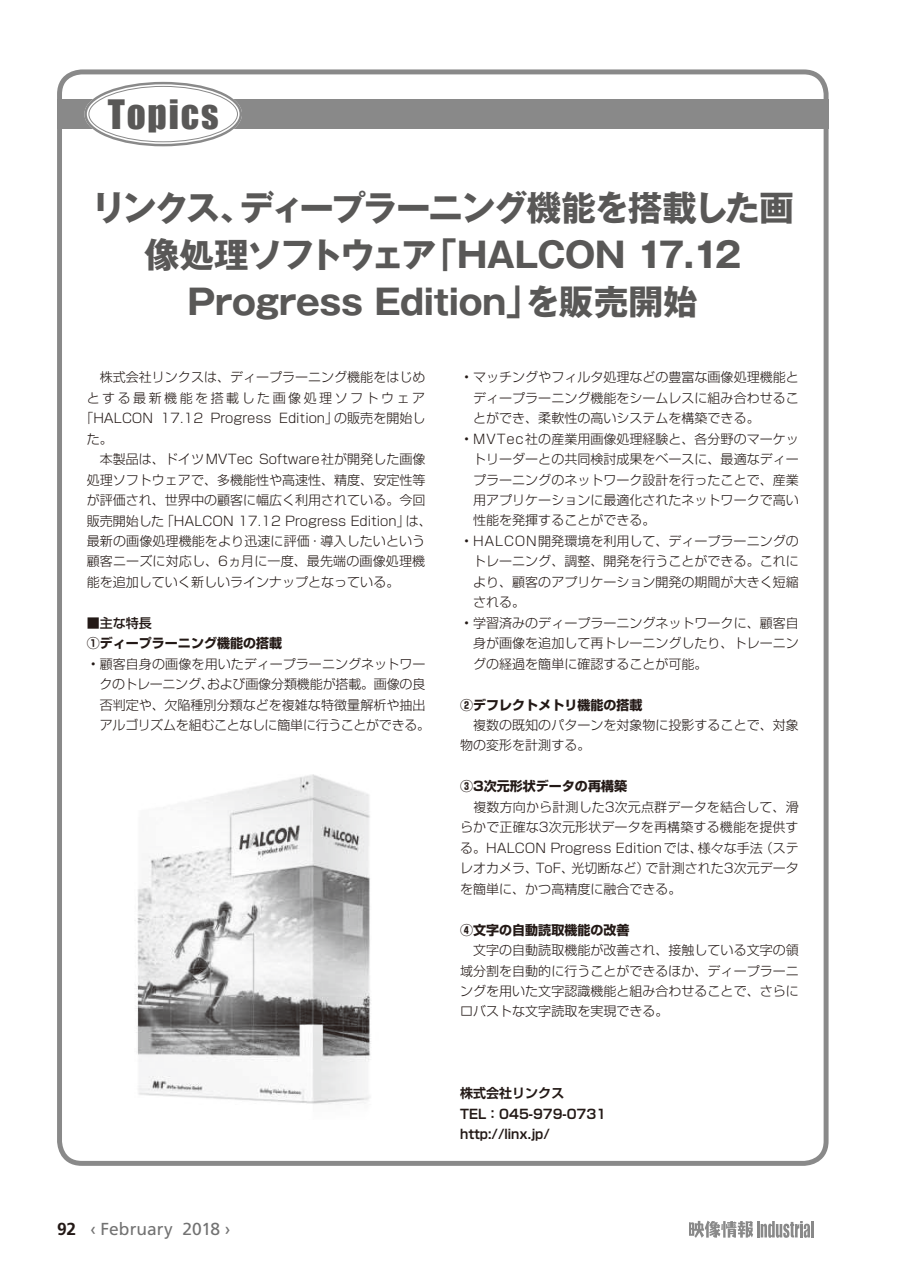
<style>
.page{position:relative;width:903px;height:1275px;background:#fff}
.page>*{position:absolute;margin:0;border:0;box-sizing:border-box;transform-origin:0 0}
.t1{font:37.27px "Impact";letter-spacing:.05em;color:#595857}
.t2{font:700 34.65px/47.1px "Gothic MB101 Pro";letter-spacing:-.035em;color:#595857;text-align:center}
.t3{font:17.32px "Frutiger";color:#727272}
.t4{font:300 12.95px/20.5px "Shin Go Pro";color:#231916;text-align:justify}
.t5{font:700 12.95px "Shin Go Pro";color:#231916}
.t6{font:700 12.95px/20.5px "Shin Go Pro De";color:#231916}
.t7{font:300 12.95px "Shin Go Pro";letter-spacing:.19em;color:#231916}
.t8{font:500 12.95px "Shin Go Pro";color:#231916}
.s1{font-weight:700;color:#231916}
</style>
<div class="page">
<hr style="left:811px;top:1221px;width:3px;height:16px;background:#898989">
<svg style="left:689px;top:1221px;width:121px;height:17px"></svg>
<div style="left:57px;top:69px;width:771px;height:1097px;border:5px solid #898989;border-radius:22px"></div>
<div style="left:57px;top:99px;width:771px;height:30px;background:#898989"></div>
<div style="left:87px;top:84px;width:153px;height:60px;background:#fff;border-radius:50%"></div>
<div style="left:84px;top:82px;width:158px;height:64px;border:5px solid #fff;border-radius:50%"></div>
<div style="left:84px;top:82px;width:158px;height:64px;border:2px solid #898989;border-radius:50%"></div>
<div style="left:88px;top:86px;width:150px;height:56px;border:1px solid #898989;border-radius:50%"></div>
<img style="left:136px;top:774px;width:235px;height:330px">
<h1 class="t1" style="left:108px;top:85px;width:112px">Topics</h1>
<h2 class="t2" style="left:91px;top:180px;width:704px">リンクス、ディープラーニング機能を搭載した画像処理ソフトウェア「HALCON 17.12<br>Progress Edition」を販売開始</h2>
<p class="t4" style="left:87px;top:366px;width:340px">　株式会社リンクスは、ディープラーニング機能をはじめ</p>
<p class="t7" style="left:87px;top:387px;width:340px">とする最新機能を搭載した画像処理ソフトウェア</p>
<p class="t4" style="left:80px;top:406px;width:347px">「HALCON 17.12 Progress Edition」の販売を開始し</p>
<p class="t4" style="left:87px;top:427px;width:28px">た。</p>
<p class="t4" style="left:87px;top:447px;width:340px">　本製品は、ドイツMVTec Software社が開発した画像</p>
<p class="t4" style="left:87px;top:468px;width:340px">処理ソフトウェアで、多機能性や高速性、精度、安定性等</p>
<p class="t4" style="left:87px;top:488px;width:340px">が評価され、世界中の顧客に幅広く利用されている。今回</p>
<p class="t4" style="left:87px;top:509px;width:346px">販売開始した「HALCON 17.12 Progress Edition」は、</p>
<p class="t4" style="left:87px;top:529px;width:340px">最新の画像処理機能をより迅速に評価・導入したいという</p>
<p class="t4" style="left:87px;top:550px;width:340px">顧客ニーズに対応し、6ヵ月に一度、最先端の画像処理機</p>
<p class="t4" style="left:87px;top:570px;width:314px">能を追加していく新しいラインナップとなっている。</p>
<p class="t8" style="left:87px;top:612px;width:67px">■主な特長</p>
<p class="t5" style="left:87px;top:633px;width:197px">①ディープラーニング機能の搭載</p>
<p class="t4" style="left:100px;top:652px;width:332px;text-align:left;text-indent:-9px">• 顧客自身の画像を用いたディープラーニングネットワークのトレーニング、および画像分類機能が搭載。画像の良否判定や、欠陥種別分類などを複雑な特徴量解析や抽出アルゴリズムを組むことなしに簡単に行うことができる。</p>
<h3 class="t3" style="left:57px;top:1219px;width:174px"><span class="s1">92</span> ‹ February 2018 ›</h3>
<p class="t4" style="left:473px;top:365px;width:327px;text-indent:-9px">• マッチングやフィルタ処理などの豊富な画像処理機能とディープラーニング機能をシームレスに組み合わせることができ、柔軟性の高いシステムを構築できる。</p>
<p class="t4" style="left:473px;top:427px;width:327px;text-indent:-9px">• MVTec社の産業用画像処理経験と、各分野のマーケットリーダーとの共同検討成果をベースに、最適なディープラーニングのネットワーク設計を行ったことで、産業用アプリケーションに最適化されたネットワークで高い性能を発揮することができる。</p>
<p class="t4" style="left:473px;top:529px;width:327px;text-indent:-9px">• HALCON開発環境を利用して、ディープラーニングのトレーニング、調整、開発を行うことができる。これにより、顧客のアプリケーション開発の期間が大きく短縮される。</p>
<p class="t4" style="left:473px;top:611px;width:327px;text-indent:-9px">• 学習済みのディープラーニングネットワークに、顧客自身が画像を追加して再トレーニングしたり、トレーニングの経過を簡単に確認することが可能。</p>
<p class="t5" style="left:460px;top:694px;width:184px">②デフレクトメトリ機能の搭載</p>
<p class="t4" style="left:460px;top:713px;width:340px">　複数の既知のパターンを対象物に投影することで、対象物の変形を計測する。</p>
<p class="t5" style="left:460px;top:776px;width:168px">③3次元形状データの再構築</p>
<p class="t4" style="left:460px;top:795px;width:340px">　複数方向から計測した3次元点群データを結合して、滑らかで正確な3次元形状データを再構築する機能を提供する。HALCON Progress Editionでは、様々な手法（ステレオカメラ、ToF、光切断など）で計測された3次元データを簡単に、かつ高精度に融合できる。</p>
<p class="t5" style="left:460px;top:919px;width:171px">④文字の自動読取機能の改善</p>
<p class="t4" style="left:460px;top:938px;width:340px">　文字の自動読取機能が改善され、接触している文字の領域分割を自動的に行うことができるほか、ディープラーニングを用いた文字認識機能と組み合わせることで、さらにロバストな文字読取を実現できる。</p>
<p class="t6" style="left:460px;top:1082px;width:148px">株式会社リンクス<br>TEL：045-979-0731 http://linx.jp/</p>
</div>
